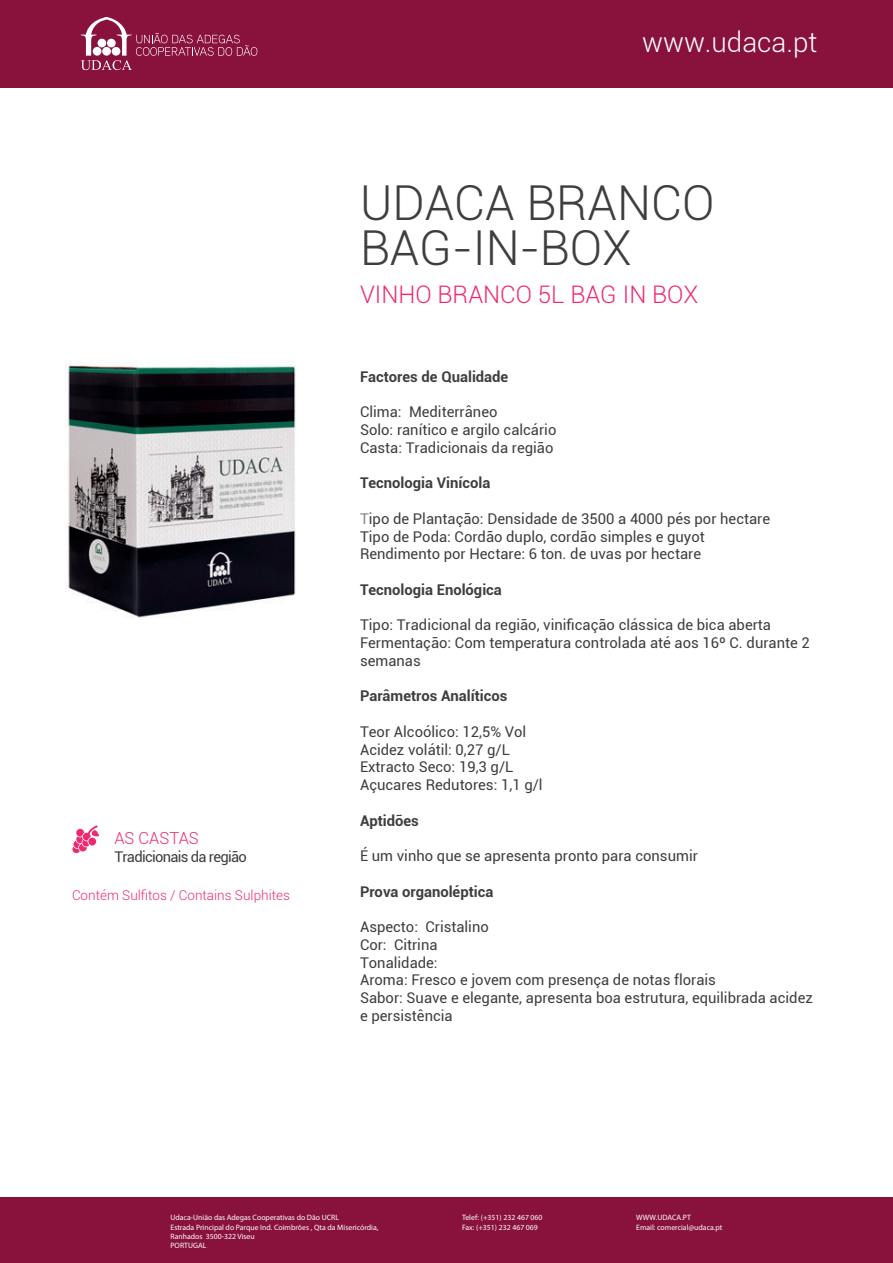
<style>
.page{position:relative;width:893px;height:1263px;background:#fff}
.page>*{position:absolute;margin:0;border:0;box-sizing:border-box;transform-origin:0 0}
.t1{font:300 48.15px/45px "Roboto";color:#3e3e3f}
.t2{font:300 27.6px "Roboto";color:#fff}
.t3{font:300 24.15px "Roboto";color:#ee2b72}
.t4{font:300 16.65px "Roboto";color:#ee2b72}
.t5{font:14.85px/17.7px "Roboto";color:#3e3e3f}
.t6{font:700 14.85px "Roboto";color:#3e3e3f}
.t7{font:14.7px "Roboto";letter-spacing:-.05em;color:#3e3e3f}
.t8{font:300 13.5px "Roboto";color:#ee2b72}
.t9{font:7.8px/9.3px "Myriad Pro";color:#fff}
.s1{color:#828789}
</style>
<div class="page">
<svg style="left:72px;top:825px;width:27px;height:28px"></svg>
<img style="left:66px;top:362px;width:230px;height:256px">
<div style="left:0;top:0;width:893px;height:87px;background:#89123d"></div>
<svg style="left:81px;top:17px;width:176px;height:53px"></svg>
<div style="left:0;top:1198px;width:893px;height:65px;background:#89123d"></div>
<h2 class="t2" style="left:642px;top:23px;width:177px">www.udaca.pt</h2>
<p class="t4" style="left:114px;top:826px;width:86px">AS CASTAS</p>
<p class="t7" style="left:114px;top:846px;width:134px">Tradicionais da região</p>
<p class="t8" style="left:72px;top:885px;width:219px">Contém Sulfitos / Contains Sulphites</p>
<h1 class="t1" style="left:360px;top:179px;width:356px">UDACA BRANCO<br>BAG-IN-BOX</h1>
<h3 class="t3" style="left:360px;top:277px;width:340px">VINHO BRANCO 5L BAG IN BOX</h3>
<p class="t6" style="left:360px;top:366px;width:150px">Factores de Qualidade</p>
<p class="t5" style="left:360px;top:403px;width:198px">Clima: Mediterrâneo<br>Solo: ranítico e argilo calcário<br>Casta: Tradicionais da região</p>
<p class="t6" style="left:360px;top:473px;width:132px">Tecnologia Vinícola</p>
<p class="t5" style="left:360px;top:509px;width:412px"><span class="s1">T</span>ipo de Plantação: Densidade de 3500 a 4000 pés por hectare<br>Tipo de Poda: Cordão duplo, cordão simples e guyot<br>Rendimento por Hectare: 6 ton. de uvas por hectare</p>
<p class="t6" style="left:360px;top:579px;width:143px">Tecnologia Enológica</p>
<p class="t5" style="left:360px;top:616px;width:451px">Tipo: Tradicional da região, vinificação clássica de bica aberta<br>Fermentação: Com temperatura controlada até aos 16º C. durante 2 semanas</p>
<p class="t6" style="left:360px;top:686px;width:149px">Parâmetros Analíticos</p>
<p class="t5" style="left:360px;top:722px;width:184px">Teor Alcoólico: 12,5% Vol<br>Acidez volátil: 0,27 g/L<br>Extracto Seco: 19,3 g/L<br>Açucares Redutores: 1,1 g/l</p>
<p class="t6" style="left:360px;top:810px;width:60px">Aptidões</p>
<p class="t5" style="left:360px;top:846px;width:339px">É um vinho que se apresenta pronto para consumir</p>
<p class="t6" style="left:360px;top:881px;width:135px">Prova organoléptica</p>
<p class="t5" style="left:360px;top:917px;width:454px">Aspecto: Cristalino<br>Cor: Citrina<br>Tonalidade:<br>Aroma: Fresco e jovem com presença de notas florais<br>Sabor: Suave e elegante, apresenta boa estrutura, equilibrada acidez e persistência</p>
<p class="t9" style="left:462px;top:1213px;width:82px">Telef: (+351) 232 467 060<br>Fax: (+351) 232 467 069</p>
<p class="t9" style="left:171px;top:1213px;width:209px">Udaca-União das Adegas Cooperativas do Dão UCRL<br>Estrada Principal do Parque Ind. Coimbrões , Qta da Misericórdia, Ranhados 3500-322 Viseu<br>PORTUGAL</p>
<p class="t9" style="left:636px;top:1213px;width:88px">WWW.UDACA.PT<br>Email: comercial@udaca.pt</p>
</div>
